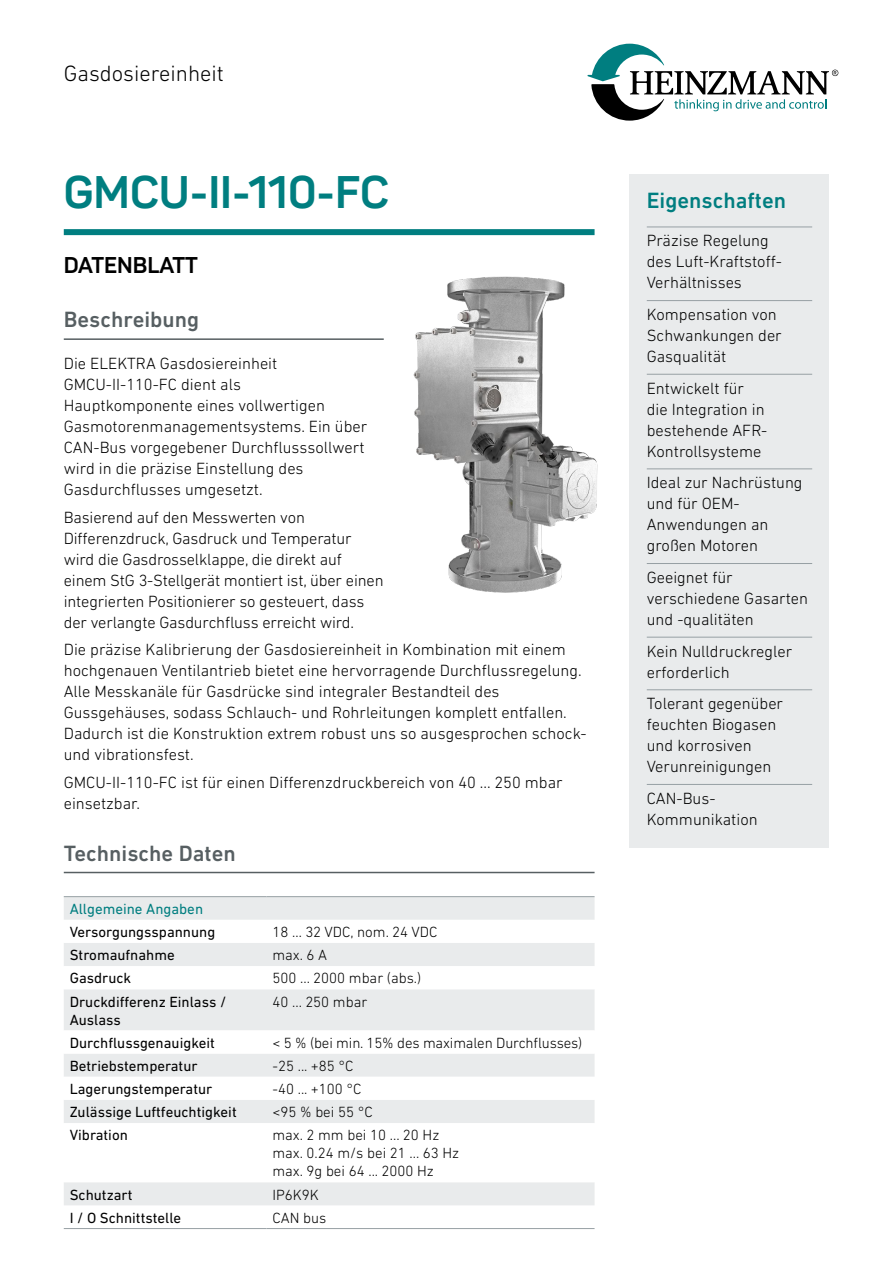
<style>
.page{position:relative;width:893px;height:1263px;background:#fff}
.page>*{position:absolute;margin:0;border:0;box-sizing:border-box;transform-origin:0 0}
.t1{font:700 45px "Sahar";color:#007e80}
.t2{font:500 22.5px "DIN Next LT Pro";color:#575f62}
.t3{font:300 22.5px "DIN Next LT Pro";color:#000}
.t4{font:500 22.5px "DIN Next LT Pro";color:#007e80}
.t5{font:700 22.5px "Sahar";color:#000}
.t6{font:300 16.5px/21px "DIN Next LT Pro";color:#000}
.t7{font:300 15px/18px "DIN Next LT Pro";color:#000}
.t8{font:15px/18px "DIN Next LT Pro";color:#000}
.t9{font:15px "DIN Next LT Pro";color:#007e80}
</style>
<div class="page">
<div style="left:630px;top:175px;width:199px;height:673px;background:#e9ebec"></div>
<hr style="left:647px;top:227px;width:165px;height:1px;background:#97a0a4">
<hr style="left:647px;top:300px;width:165px;height:1px;background:#97a0a4">
<hr style="left:647px;top:374px;width:165px;height:1px;background:#97a0a4">
<hr style="left:647px;top:468px;width:165px;height:1px;background:#97a0a4">
<hr style="left:647px;top:563px;width:165px;height:1px;background:#97a0a4">
<hr style="left:647px;top:637px;width:165px;height:1px;background:#97a0a4">
<hr style="left:647px;top:689px;width:165px;height:1px;background:#97a0a4">
<hr style="left:647px;top:784px;width:165px;height:1px;background:#97a0a4">
<div style="left:64px;top:229px;width:531px;height:6px;background:#007e80"></div>
<hr style="left:64px;top:338px;width:320px;height:2px;background:#575f62">
<hr style="left:64px;top:872px;width:531px;height:1px;background:#575f62">
<div style="left:64px;top:897px;width:531px;height:308px;background:#e9ebec"></div>
<svg style="left:64px;top:920px;width:531px;height:262px"></svg>
<hr style="left:64px;top:896px;width:202px;height:1px;background:#97a0a4">
<hr style="left:266px;top:896px;width:329px;height:1px;background:#97a0a4">
<hr style="left:64px;top:1228px;width:202px;height:1px;background:#97a0a4">
<hr style="left:266px;top:1228px;width:329px;height:1px;background:#97a0a4">
<svg style="left:587px;top:44px;width:251px;height:77px"></svg>
<img style="left:413px;top:276px;width:185px;height:317px">
<h2 class="t3" style="left:64px;top:60px;width:162px">Gasdosiereinheit</h2>
<h1 class="t1" style="left:64px;top:164px;width:327px">GMCU-II-110-FC</h1>
<h2 class="t5" style="left:64px;top:251px;width:136px">DATENBLATT</h2>
<h2 class="t2" style="left:64px;top:306px;width:137px">Beschreibung</h2>
<p class="t6" style="left:64px;top:353px;width:305px">Die ELEKTRA Gasdosiereinheit GMCU-II-110-FC dient als Hauptkomponente eines vollwertigen Gasmotorenmanagementsystems. Ein über CAN-Bus vorgegebener Durchflusssollwert wird in die präzise Einstellung des Gasdurchflusses umgesetzt.</p>
<p class="t6" style="left:64px;top:506px;width:321px">Basierend auf den Messwerten von Differenzdruck, Gasdruck und Temperatur wird die Gasdrosselklappe, die direkt auf einem StG 3-Stellgerät montiert ist, über einen integrierten Positionierer so gesteuert, dass der verlangte Gasdurchfluss erreicht wird.</p>
<p class="t6" style="left:64px;top:639px;width:524px">Die präzise Kalibrierung der Gasdosiereinheit in Kombination mit einem hochgenauen Ventilantrieb bietet eine hervorragende Durchflussregelung.<br>Alle Messkanäle für Gasdrücke sind integraler Bestandteil des Gussgehäuses, sodass Schlauch- und Rohrleitungen komplett entfallen.<br>Dadurch ist die Konstruktion extrem robust uns so ausgesprochen schock&shy;und vibrationsfest.</p>
<p class="t6" style="left:64px;top:771px;width:500px">GMCU-II-110-FC ist für einen Differenzdruckbereich von 40 ... 250 mbar einsetzbar.</p>
<h2 class="t2" style="left:64px;top:840px;width:173px">Technische Daten</h2>
<p class="t9" style="left:70px;top:900px;width:135px">Allgemeine Angaben</p>
<p class="t8" style="left:70px;top:923px;width:147px">Versorgungsspannung</p>
<p class="t7" style="left:272px;top:923px;width:167px">18 … 32 VDC, nom. 24 VDC</p>
<p class="t8" style="left:70px;top:946px;width:107px">Stromaufnahme</p>
<p class="t7" style="left:272px;top:946px;width:56px">max. 6 A</p>
<p class="t8" style="left:70px;top:969px;width:63px">Gasdruck</p>
<p class="t7" style="left:272px;top:969px;width:150px">500 ... 2000 mbar (abs.)</p>
<p class="t8" style="left:70px;top:992px;width:158px">Druckdifferenz Einlass /<br>Auslass</p>
<p class="t7" style="left:272px;top:992px;width:96px">40 ... 250 mbar</p>
<p class="t8" style="left:70px;top:1033px;width:147px">Durchflussgenauigkeit</p>
<p class="t7" style="left:272px;top:1033px;width:311px">&lt; 5 % (bei min. 15% des maximalen Durchflusses)</p>
<p class="t8" style="left:70px;top:1056px;width:129px">Betriebstemperatur</p>
<p class="t7" style="left:272px;top:1056px;width:83px">-25 ... +85 °C</p>
<p class="t8" style="left:70px;top:1080px;width:144px">Lagerungstemperatur</p>
<p class="t7" style="left:272px;top:1080px;width:91px">-40 ... +100 °C</p>
<p class="t8" style="left:70px;top:1103px;width:168px">Zulässige Luftfeuchtigkeit</p>
<p class="t7" style="left:272px;top:1103px;width:102px">&lt;95 % bei 55 °C</p>
<p class="t8" style="left:70px;top:1126px;width:60px">Vibration</p>
<p class="t7" style="left:272px;top:1126px;width:188px">max. 2 mm bei 10 ... 20 Hz max. 0.24 m/s bei 21 ... 63 Hz max. 9g bei 64 ... 2000 Hz</p>
<p class="t8" style="left:70px;top:1185px;width:64px">Schutzart</p>
<p class="t7" style="left:272px;top:1185px;width:48px">IP6K9K</p>
<p class="t8" style="left:70px;top:1208px;width:113px">I / O Schnittstelle</p>
<p class="t7" style="left:272px;top:1208px;width:55px">CAN bus</p>
<h2 class="t4" style="left:647px;top:188px;width:141px">Eigenschaften</h2>
<p class="t6" style="left:647px;top:230px;width:137px">Präzise Regelung des Luft-Kraftstoff-<br>Verhältnisses</p>
<p class="t6" style="left:647px;top:304px;width:137px">Kompensation von<br>Schwankungen der<br>Gasqualität</p>
<p class="t6" style="left:647px;top:377px;width:122px">Entwickelt für die Integration in bestehende AFR-<br>Kontrollsysteme</p>
<p class="t6" style="left:647px;top:472px;width:157px">Ideal zur Nachrüstung und für OEM-<br>Anwendungen an großen Motoren</p>
<p class="t6" style="left:647px;top:567px;width:163px">Geeignet für verschiedene Gasarten und -qualitäten</p>
<p class="t6" style="left:647px;top:640px;width:147px">Kein Nulldruckregler erforderlich</p>
<p class="t6" style="left:647px;top:693px;width:138px">Tolerant gegenüber feuchten Biogasen und korrosiven<br>Verunreinigungen</p>
<p class="t6" style="left:647px;top:788px;width:112px">CAN-Bus-<br>Kommunikation</p>
</div>
